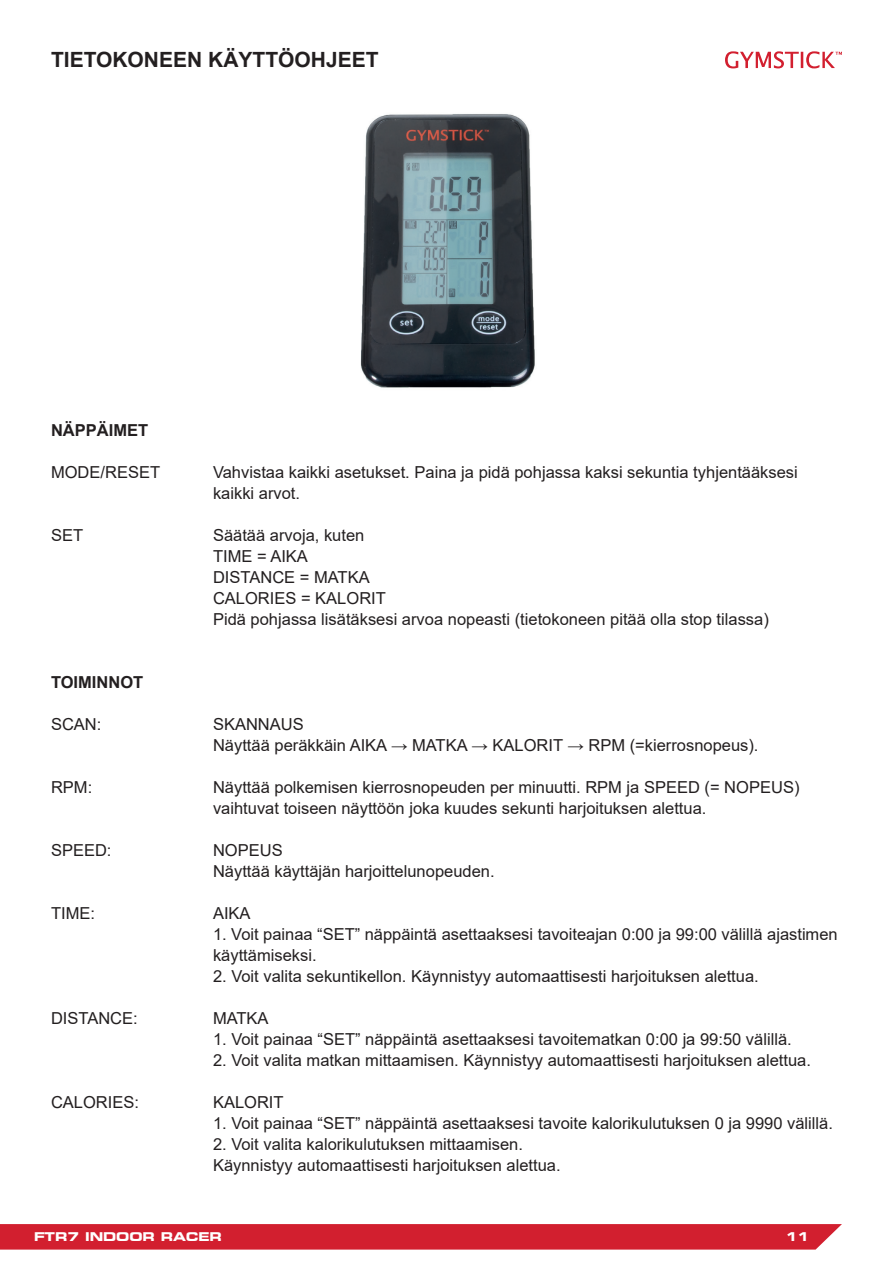
<style>
.page{position:relative;width:893px;height:1263px;background:#fff}
.page>*{position:absolute;margin:0;border:0;box-sizing:border-box;transform-origin:0 0}
.t1{font:700 21px "Arial";color:#231f20}
.t2{font:16.5px/21px "Arial";color:#231f20}
.t3{font:700 16.5px "Arial";color:#231f20}
.t4{font:700 expanded 12px "Square 721 BT";color:#fff}
</style>
<div class="page">
<div style="left:0;top:1224px;width:842px;height:25px;background:#d21f2f"></div>
<svg style="left:725px;top:51px;width:117px;height:17px"></svg>
<img style="left:360px;top:114px;width:175px;height:274px">
<p class="t1" style="left:51px;top:45px;width:329px">TIETOKONEEN KÄYTTÖOHJEET</p>
<p class="t3" style="left:51px;top:419px;width:99px">NÄPPÄIMET</p>
<p class="t2" style="left:51px;top:462px;width:111px">MODE/RESET</p>
<p class="t2" style="left:213px;top:462px;width:586px">Vahvistaa kaikki asetukset. Paina ja pidä pohjassa kaksi sekuntia tyhjentääksesi</p>
<p class="t2" style="left:213px;top:483px;width:89px">kaikki arvot.</p>
<p class="t2" style="left:51px;top:525px;width:34px">SET</p>
<p class="t2" style="left:213px;top:525px;width:153px">Säätää arvoja, kuten</p>
<p class="t2" style="left:213px;top:546px;width:96px">TIME = AIKA</p>
<p class="t2" style="left:213px;top:567px;width:158px">DISTANCE = MATKA</p>
<p class="t2" style="left:213px;top:588px;width:174px">CALORIES = KALORIT</p>
<p class="t2" style="left:213px;top:609px;width:557px">Pidä pohjassa lisätäksesi arvoa nopeasti (tietokoneen pitää olla stop tilassa)</p>
<p class="t3" style="left:51px;top:671px;width:94px">TOIMINNOT</p>
<p class="t2" style="left:51px;top:714px;width:52px">SCAN:</p>
<p class="t2" style="left:213px;top:714px;width:92px">SKANNAUS</p>
<p class="t2" style="left:213px;top:735px;width:547px">Näyttää peräkkäin AIKA → MATKA → KALORIT → RPM (=kierrosnopeus).</p>
<p class="t2" style="left:51px;top:777px;width:43px">RPM:</p>
<p class="t2" style="left:213px;top:777px;width:588px">Näyttää polkemisen kierrosnopeuden per minuutti. RPM ja SPEED (= NOPEUS)</p>
<p class="t2" style="left:213px;top:798px;width:495px">vaihtuvat toiseen näyttöön joka kuudes sekunti harjoituksen alettua.</p>
<p class="t2" style="left:51px;top:840px;width:62px">SPEED:</p>
<p class="t2" style="left:213px;top:840px;width:71px">NOPEUS</p>
<p class="t2" style="left:213px;top:861px;width:283px">Näyttää käyttäjän harjoittelunopeuden.</p>
<p class="t2" style="left:51px;top:903px;width:46px">TIME:</p>
<p class="t2" style="left:213px;top:903px;width:39px">AIKA</p>
<p class="t2" style="left:213px;top:924px;width:626px">1. Voit painaa “SET” näppäintä asettaaksesi tavoiteajan 0:00 ja 99:00 välillä ajastimen käyttämiseksi.</p>
<p class="t2" style="left:213px;top:966px;width:547px">2. Voit valita sekuntikellon. Käynnistyy automaattisesti harjoituksen alettua.</p>
<p class="t2" style="left:51px;top:1008px;width:88px">DISTANCE:</p>
<p class="t2" style="left:213px;top:1008px;width:57px">MATKA</p>
<p class="t2" style="left:213px;top:1029px;width:580px">1. Voit painaa “SET” näppäintä asettaaksesi tavoitematkan 0:00 ja 99:50 välillä.</p>
<p class="t2" style="left:213px;top:1050px;width:599px">2. Voit valita matkan mittaamisen. Käynnistyy automaattisesti harjoituksen alettua.</p>
<p class="t2" style="left:51px;top:1092px;width:90px">CALORIES:</p>
<p class="t2" style="left:213px;top:1092px;width:72px">KALORIT</p>
<p class="t2" style="left:213px;top:1113px;width:621px">1. Voit painaa “SET” näppäintä asettaaksesi tavoite kalorikulutuksen 0 ja 9990 välillä.</p>
<p class="t2" style="left:213px;top:1134px;width:311px">2. Voit valita kalorikulutuksen mittaamisen.</p>
<p class="t2" style="left:213px;top:1155px;width:349px">Käynnistyy automaattisesti harjoituksen alettua.</p>
<p class="t4" style="left:34px;top:1230px;width:189px">FTR7 INDOOR RACER</p>
<p class="t4" style="left:786px;top:1230px;width:25px">11</p>
</div>
